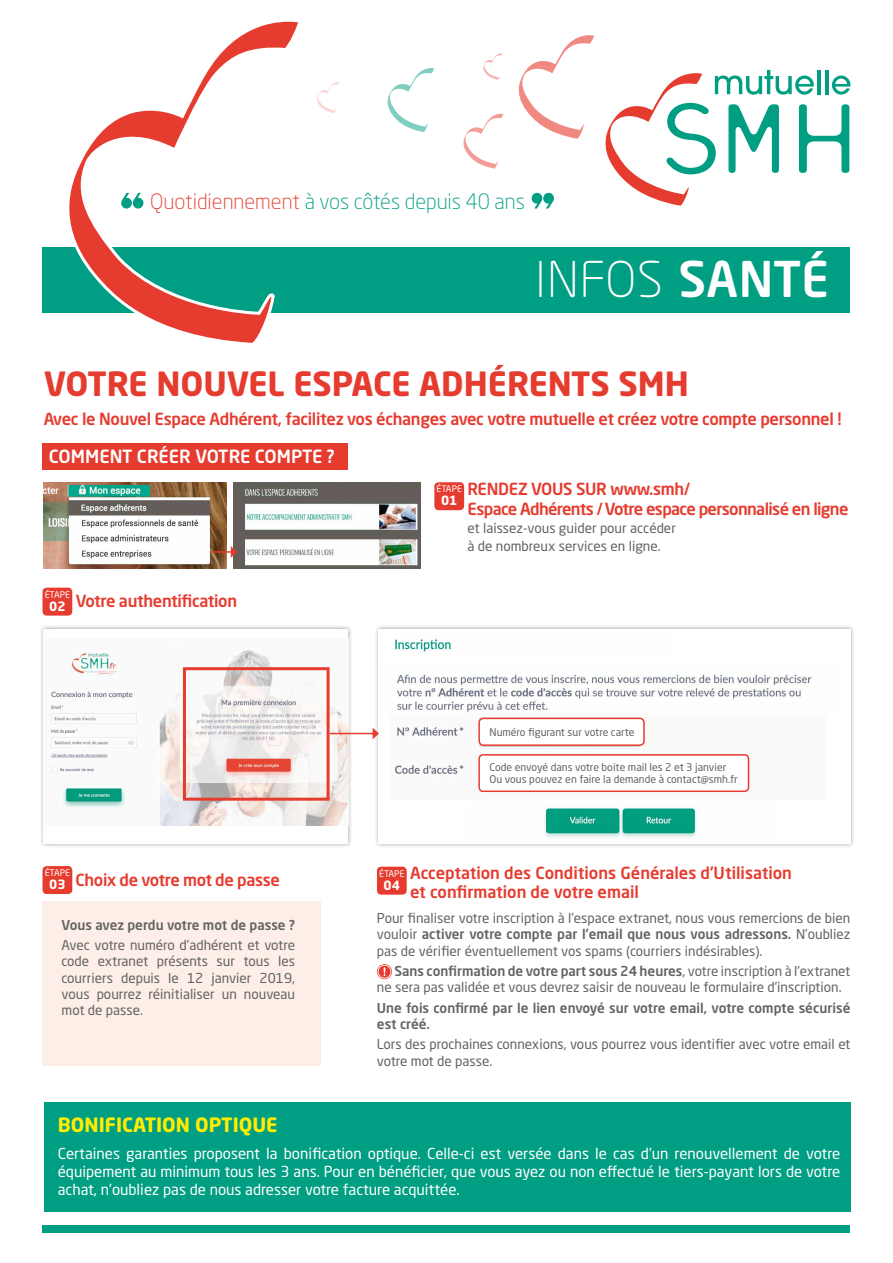
<style>
.page{position:relative;width:893px;height:1263px;background:#fff}
.page>*{position:absolute;margin:0;border:0;box-sizing:border-box;transform-origin:0 0}
.t1{font:300 48.75px "Neo Sans Std";letter-spacing:.02em;color:#fff}
.t2{font:700 33px "Neo Sans Std";color:#e63b2f}
.t3{font:300 21px "Neo Sans Std";color:#009e82}
.t4{font:700 19.5px "Neo Sans Std";color:#ffed00}
.t5{font:500 18px "Neo Sans Std";color:#fff}
.t6{font:500 16.5px "Neo Sans Std";letter-spacing:-.02em;color:#e63b2f}
.t7{font:500 16.5px/19.8px "Neo Sans Std";color:#e63b2f}
.t8{font:500 16.5px/19.8px "Neo Sans Std";letter-spacing:-.04em;color:#e63b2f}
.t9{font:15px/18px "Neo Sans Std";color:#fff;text-align:justify}
.t10{font:13.5px/16.2px "Neo Sans Std";color:#636362}
.t11{font:500 13.5px/16.2px "Neo Sans Std";color:#636362}
.t12{font:700 12.75px "Neo Sans Std";color:#fff}
.t13{font:10.5px/12px "Neo Sans Std";color:#636362}
.t14{font:9px "Neo Sans Std";color:#fff}
.s1{color:#e63b2f}
.s2{font-weight:500}
</style>
<div class="page">
<div style="left:43px;top:248px;width:807px;height:65px;background:#009e82"></div>
<svg style="left:463px;top:113px;width:40px;height:56px"></svg>
<svg style="left:483px;top:53px;width:19px;height:27px"></svg>
<svg style="left:387px;top:68px;width:47px;height:64px"></svg>
<svg style="left:317px;top:82px;width:22px;height:31px"></svg>
<svg style="left:518px;top:35px;width:332px;height:174px"></svg>
<svg style="left:50px;top:21px;width:255px;height:322px"></svg>
<div style="left:43px;top:1225px;width:807px;height:8px;background:#009e82"></div>
<img style="left:234px;top:482px;width:186px;height:87px">
<div style="left:43px;top:443px;width:305px;height:27px;background:#e63b2f"></div>
<img style="left:44px;top:482px;width:183px;height:87px">
<div style="left:434px;top:482px;width:30px;height:28px;background:#e63b2f;border-radius:4px"></div>
<div style="left:43px;top:901px;width:278px;height:164px;background:#fdefe8"></div>
<div style="left:43px;top:866px;width:29px;height:28px;background:#e63b2f;border-radius:4px"></div>
<div style="left:377px;top:867px;width:30px;height:28px;background:#e63b2f;border-radius:4px"></div>
<svg style="left:377px;top:964px;width:15px;height:15px"></svg>
<div style="left:374px;top:624px;width:481px;height:224px;background:#000;opacity:.35"></div>
<div style="left:378px;top:629px;width:472px;height:215px;background:#fff"></div>
<img style="left:394px;top:717px;width:356px;height:76px">
<div style="left:39px;top:624px;width:314px;height:224px;background:#000;opacity:.35"></div>
<div style="left:44px;top:629px;width:304px;height:215px;background:#fff"></div>
<img style="left:44px;top:638px;width:304px;height:187px">
<img style="left:395px;top:638px;width:57px;height:14px">
<img style="left:545px;top:807px;width:152px;height:31px">
<div style="left:479px;top:718px;width:165px;height:27px;background:#fff;border-radius:4px"></div>
<div style="left:478px;top:718px;width:167px;height:28px;border:2px solid #e63b2f;border-radius:4px"></div>
<div style="left:479px;top:755px;width:269px;height:36px;background:#fff;border-radius:4px"></div>
<div style="left:478px;top:754px;width:271px;height:38px;border:2px solid #e63b2f;border-radius:4px"></div>
<hr style="left:330px;top:733px;width:43px;height:1px;background:#e63b2f">
<svg style="left:373px;top:728px;width:6px;height:11px"></svg>
<img style="left:397px;top:674px;width:415px;height:38px">
<div style="left:43px;top:588px;width:29px;height:28px;background:#e63b2f;border-radius:4px"></div>
<div style="left:183px;top:667px;width:147px;height:134px;border:3px solid #e63b2f"></div>
<div style="left:44px;top:1103px;width:807px;height:109px;background:#009e82"></div>
<hr style="left:210px;top:551px;width:21px;height:2px;background:#e63b2f">
<svg style="left:231px;top:546px;width:6px;height:12px"></svg>
<h3 class="t3" style="left:150px;top:188px;width:376px"><span class="s1">Quotidiennement</span> à vos côtés depuis 40 ans</h3>
<h1 class="t1" style="left:535px;top:250px;width:296px">INFOS <span class="s2">SANTÉ</span></h1>
<h2 class="t2" style="left:44px;top:363px;width:647px">VOTRE NOUVEL ESPACE ADHÉRENTS SMH</h2>
<p class="t6" style="left:44px;top:408px;width:799px">Avec le Nouvel Espace Adhérent, facilitez vos échanges avec votre mutuelle et créez votre compte personnel !</p>
<h3 class="t5" style="left:49px;top:445px;width:287px">COMMENT CRÉER VOTRE COMPTE ?</h3>
<p class="t14" style="left:436px;top:483px;width:27px">ÉTAPE</p>
<p class="t12" style="left:441px;top:492px;width:18px">01</p>
<p class="t8" style="left:468px;top:479px;width:382px">RENDEZ VOUS SUR www.smh/<br>Espace Adhérents / Votre espace personnalisé en ligne</p>
<p class="t10" style="left:468px;top:519px;width:210px;line-height:18px">et laissez-vous guider pour accéder à de nombreux services en ligne.</p>
<p class="t14" style="left:45px;top:589px;width:27px">ÉTAPE</p>
<p class="t6" style="left:49px;top:591px;width:189px"><sub>02</sub> Votre authentification</p>
<p class="t14" style="left:45px;top:867px;width:27px">ÉTAPE</p>
<p class="t6" style="left:49px;top:869px;width:232px"><sub>03</sub> Choix de votre mot de passe</p>
<p class="t11" style="left:62px;top:916px;width:235px">Vous avez perdu votre mot de passe ?</p>
<p class="t10" style="left:62px;top:937px;width:235px;text-align:justify">Avec votre numéro d’adhérent et votre code extranet présents sur tous les courriers depuis le 12 janvier 2019, vous pourrez réinitialiser un nouveau mot de passe.</p>
<p class="t13" style="left:490px;top:726px;width:146px">Numéro figurant sur votre carte</p>
<p class="t13" style="left:490px;top:761px;width:250px">Code envoyé dans votre boite mail les 2 et 3 janvier<br>Ou vous pouvez en faire la demande à contact@smh.fr</p>
<p class="t7" style="left:410px;top:862px;width:383px">Acceptation des Conditions Générales d’Utilisation et confirmation de votre email</p>
<p class="t10" style="left:377px;top:910px;width:475px;text-align:justify">Pour finaliser votre inscription à l’espace extranet, nous vous remercions de bien vouloir <span class="s2">activer votre compte par l’email que nous vous adressons.</span> N’oubliez pas de vérifier éventuellement vos spams (courriers indésirables).</p>
<p class="t10" style="left:377px;top:963px;width:475px;text-indent:18px"><span class="s2">Sans confirmation de votre part sous 24 heures</span>, votre inscription à l’extranet ne sera pas validée et vous devrez saisir de nouveau le formulaire d’inscription.</p>
<p class="t11" style="left:377px;top:999px;width:475px">Une fois confirmé par le lien envoyé sur votre email, votre compte sécurisé est créé.</p>
<p class="t10" style="left:377px;top:1036px;width:475px">Lors des prochaines connexions, vous pourrez vous identifier avec votre email et votre mot de passe.</p>
<p class="t14" style="left:379px;top:868px;width:27px">ÉTAPE</p>
<p class="t12" style="left:384px;top:877px;width:18px">04</p>
<h3 class="t4" style="left:58px;top:1112px;width:221px">BONIFICATION OPTIQUE</h3>
<p class="t9" style="left:58px;top:1144px;width:784px">Certaines garanties proposent la bonification optique. Celle-ci est versée dans le cas d’un renouvellement de votre équipement au minimum tous les 3 ans. Pour en bénéficier, que vous ayez ou non effectué le tiers-payant lors de votre achat, n’oubliez pas de nous adresser votre facture acquittée.</p>
</div>
